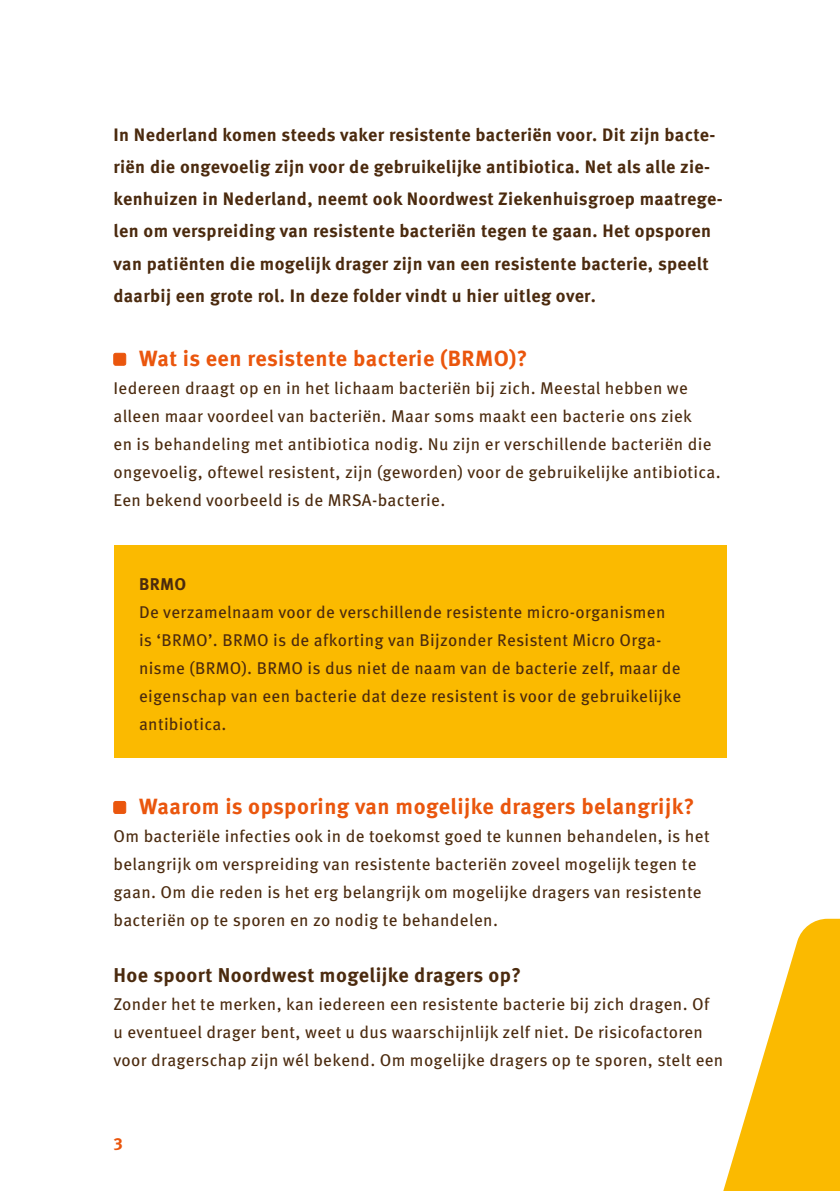
<style>
.page{position:relative;width:840px;height:1191px;background:#fff}
.page>*{position:absolute;margin:0;border:0;box-sizing:border-box;transform-origin:0 0}
.t1{font:700 22px "Meta Pro";letter-spacing:.02em;color:#ea560d}
.t2{font:700 20px "Meta Pro";letter-spacing:.02em;color:#4b2a0e}
.t3{font:700 18px/32px "Meta Pro";letter-spacing:.02em;color:#4b2a0e}
.t4{font:17px/28px "Meta Pro";letter-spacing:.02em;color:#4b2a0e}
.t5{font:700 17px "Meta Pro";color:#4b2a0e}
.t6{font:700 17px "Meta Pro";color:#ea560d}
</style>
<div class="page">
<svg style="left:723px;top:918px;width:116px;height:273px"></svg>
<div style="left:114px;top:353px;width:12px;height:12px;background:#ea560d;border-radius:2px"></div>
<div style="left:113px;top:353px;width:13px;height:12px;border:1px solid #ea560d;border-radius:2px"></div>
<div style="left:113px;top:545px;width:613px;height:212px;background:#fbba00"></div>
<div style="left:114px;top:801px;width:12px;height:12px;background:#ea560d;border-radius:2px"></div>
<div style="left:113px;top:801px;width:13px;height:12px;border:1px solid #ea560d;border-radius:2px"></div>
<p class="t3" style="left:113px;top:118px;width:610px">In Nederland komen steeds vaker resistente bacteriën voor. Dit zijn bacte&shy;riën die ongevoelig zijn voor de gebruikelijke antibiotica. Net als alle zie&shy;kenhuizen in Nederland, neemt ook Noordwest Ziekenhuisgroep maatrege&shy;len om verspreiding van resistente bacteriën tegen te gaan. Het opsporen van patiënten die mogelijk drager zijn van een resistente bacterie, speelt daarbij een grote rol. In deze folder vindt u hier uitleg over.</p>
<p class="t1" style="left:139px;top:341px;width:390px">Wat is een resistente bacterie (BRMO)?</p>
<p class="t4" style="left:113px;top:372px;width:608px">Iedereen draagt op en in het lichaam bacteriën bij zich. Meestal hebben we alleen maar voordeel van bacteriën. Maar soms maakt een bacterie ons ziek<br>en is behandeling met antibiotica nodig. Nu zijn er verschillende bacteriën die ongevoelig, oftewel resistent, zijn (geworden) voor de gebruikelijke antibiotica.<br>Een bekend voorbeeld is de MRSA-bacterie.</p>
<p class="t5" style="left:139px;top:570px;width:49px">BRMO</p>
<p class="t4" style="left:139px;top:596px;width:543px">De verzamelnaam voor de verschillende resistente micro-organismen is ‘BRMO’. BRMO is de afkorting van Bijzonder Resistent Micro Orga&shy;nisme (BRMO). BRMO is dus niet de naam van de bacterie zelf, maar de eigenschap van een bacterie dat deze resistent is voor de gebruikelijke antibiotica.</p>
<p class="t1" style="left:139px;top:789px;width:556px">Waarom is opsporing van mogelijke dragers belangrijk?</p>
<p class="t4" style="left:113px;top:820px;width:597px">Om bacteriële infecties ook in de toekomst goed te kunnen behandelen, is het belangrijk om verspreiding van resistente bacteriën zoveel mogelijk tegen te gaan. Om die reden is het erg belangrijk om mogelijke dragers van resistente bacteriën op te sporen en zo nodig te behandelen.</p>
<p class="t2" style="left:113px;top:959px;width:409px">Hoe spoort Noordwest mogelijke dragers op?</p>
<p class="t4" style="left:113px;top:988px;width:611px">Zonder het te merken, kan iedereen een resistente bacterie bij zich dragen. Of<br>u eventueel drager bent, weet u dus waarschijnlijk zelf niet. De risicofactoren voor dragerschap zijn wél bekend. Om mogelijke dragers op te sporen, stelt een</p>
<p class="t6" style="left:113px;top:1127px;width:11px">3</p>
</div>
